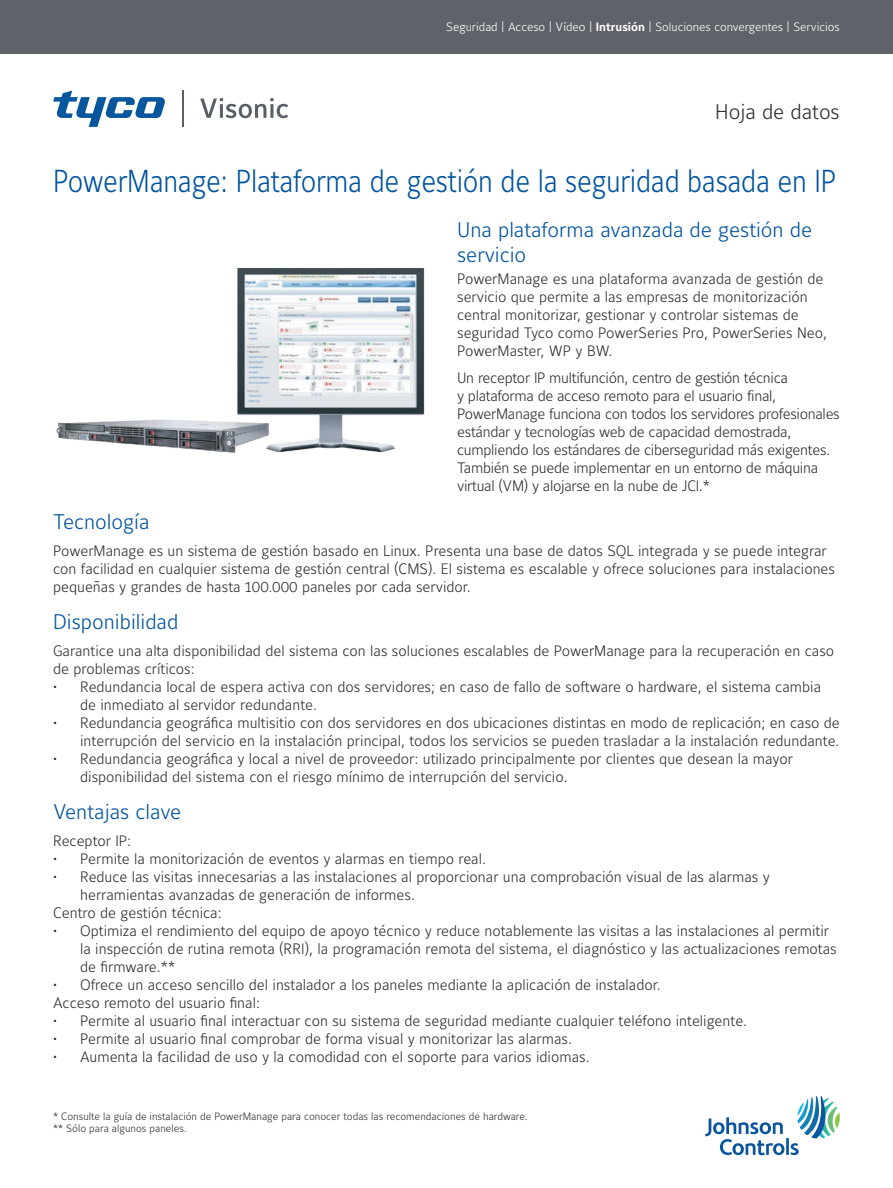
<style>
.page{position:relative;width:893px;height:1188px;background:#fff}
.page>*{position:absolute;margin:0;border:0;box-sizing:border-box;transform-origin:0 0}
.t1{font:300 31.5px "Maurea Jci Lf ML";letter-spacing:-.01em;color:#01539e;scale:.89 1}
.t2{font:300 21px/25.5px "Maurea Jci Lf ML";color:#01539e}
.t3{font:300 21px "Maurea Jci Lf ML";color:#2d2f2e}
.t4{font:300 15px/18px "Maurea Jci Lf ML";color:#2d2f2e}
.t5{font:300 15px/18px "Maurea Jci Lf ML";letter-spacing:-.02em;color:#2d2f2e}
.t6{font:300 12px "Maurea Jci Lf ML";color:#fff}
.t7{font:300 10.5px/12.6px "Maurea Jci Lf ML";color:#2d2f2e}
.s1{font-weight:700}
</style>
<div class="page">
<svg style="left:705px;top:1096px;width:135px;height:59px"></svg>
<div style="left:0;top:0;width:893px;height:54px;background:#5f6369"></div>
<svg style="left:200px;top:98px;width:88px;height:20px"></svg>
<hr style="left:182px;top:91px;width:1px;height:36px;background:#585f65">
<svg style="left:53px;top:91px;width:112px;height:36px"></svg>
<img style="left:56px;top:419px;width:159px;height:33px">
<img style="left:215px;top:268px;width:210px;height:185px">
<p class="t6" style="left:446px;top:19px;width:395px">Seguridad | Acceso | Vídeo | <span class="s1">Intrusión</span> | Soluciones convergentes | Servicios</p>
<h2 class="t3" style="left:715px;top:99px;width:126px">Hoja de datos</h2>
<h1 class="t1" style="left:53px;top:162px;width:882px">PowerManage: Plataforma de gestión de la seguridad basada en IP</h1>
<h2 class="t2" style="left:457px;top:216px;width:357px">Una plataforma avanzada de gestión de servicio</h2>
<p class="t4" style="left:457px;top:270px;width:371px">PowerManage es una plataforma avanzada de gestión de servicio que permite a las empresas de monitorización central monitorizar, gestionar y controlar sistemas de seguridad Tyco como PowerSeries Pro, PowerSeries Neo, PowerMaster, WP y BW.</p>
<p class="t5" style="left:457px;top:368px;width:384px">Un receptor IP multifunción, centro de gestión técnica<br>y plataforma de acceso remoto para el usuario final, PowerManage funciona con todos los servidores profesionales estándar y tecnologías web de capacidad demostrada, cumpliendo los estándares de ciberseguridad más exigentes.<br>También se puede implementar en un entorno de máquina virtual (VM) y alojarse en la nube de JCI.*</p>
<h2 class="t2" style="left:53px;top:509px;width:98px">Tecnología</h2>
<p class="t4" style="left:53px;top:541px;width:783px">PowerManage es un sistema de gestión basado en Linux. Presenta una base de datos SQL integrada y se puede integrar con facilidad en cualquier sistema de gestión central (CMS). El sistema es escalable y ofrece soluciones para instalaciones pequeñas y grandes de hasta 100.000 paneles por cada servidor.</p>
<h2 class="t2" style="left:53px;top:609px;width:127px">Disponibilidad</h2>
<p class="t4" style="left:53px;top:641px;width:783px">Garantice una alta disponibilidad del sistema con las soluciones escalables de PowerManage para la recuperación en caso de problemas críticos:</p>
<p class="t4" style="left:80px;top:677px;width:742px;text-indent:-27px">• Redundancia local de espera activa con dos servidores; en caso de fallo de software o hardware, el sistema cambia de inmediato al servidor redundante.</p>
<p class="t4" style="left:53px;top:713px;width:788px;text-align:right">• Redundancia geográfica multisitio con dos servidores en dos ubicaciones distintas en modo de replicación; en caso de interrupción del servicio en la instalación principal, todos los servicios se pueden trasladar a la instalación redundante.</p>
<p class="t4" style="left:80px;top:749px;width:714px;text-indent:-27px">• Redundancia geográfica y local a nivel de proveedor: utilizado principalmente por clientes que desean la mayor disponibilidad del sistema con el riesgo mínimo de interrupción del servicio.</p>
<h2 class="t2" style="left:53px;top:799px;width:130px">Ventajas clave</h2>
<p class="t4" style="left:53px;top:831px;width:80px">Receptor IP:</p>
<p class="t4" style="left:53px;top:849px;width:434px">• Permite la monitorización de eventos y alarmas en tiempo real.</p>
<p class="t4" style="left:53px;top:867px;width:718px">• Reduce las visitas innecesarias a las instalaciones al proporcionar una comprobación visual de las alarmas y</p>
<p class="t4" style="left:80px;top:885px;width:336px">herramientas avanzadas de generación de informes.</p>
<p class="t4" style="left:53px;top:903px;width:170px">Centro de gestión técnica:</p>
<p class="t4" style="left:80px;top:921px;width:758px;text-indent:-27px">• Optimiza el rendimiento del equipo de apoyo técnico y reduce notablemente las visitas a las instalaciones al permitir la inspección de rutina remota (RRI), la programación remota del sistema, el diagnóstico y las actualizaciones remotas de firmware.**</p>
<p class="t4" style="left:53px;top:975px;width:609px">• Ofrece un acceso sencillo del instalador a los paneles mediante la aplicación de instalador.<br>Acceso remoto del usuario final:</p>
<p class="t4" style="left:53px;top:1011px;width:696px">• Permite al usuario final interactuar con su sistema de seguridad mediante cualquier teléfono inteligente.</p>
<p class="t4" style="left:53px;top:1029px;width:520px">• Permite al usuario final comprobar de forma visual y monitorizar las alarmas.</p>
<p class="t4" style="left:53px;top:1047px;width:538px">• Aumenta la facilidad de uso y la comodidad con el soporte para varios idiomas.</p>
<p class="t7" style="left:53px;top:1110px;width:476px">* Consulte la guía de instalación de PowerManage para conocer todas las recomendaciones de hardware. ** Sólo para algunos paneles.</p>
</div>
